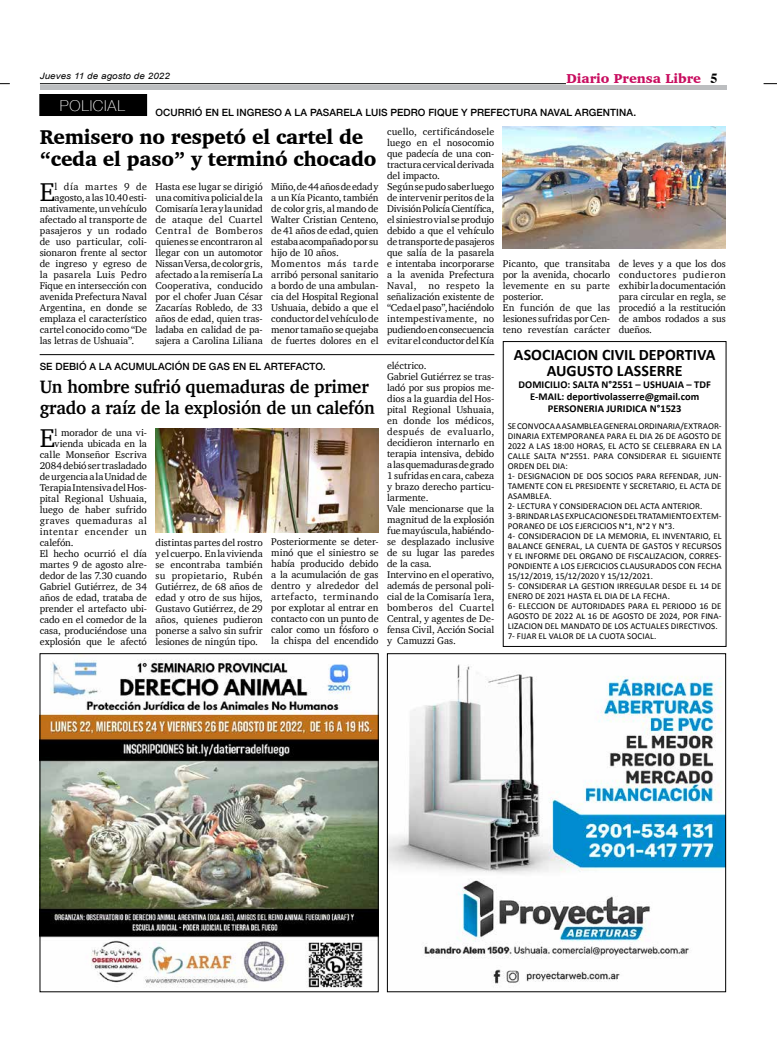
<style>
.page{position:relative;width:777px;height:1063px;background:#fff}
.page>*{position:absolute;margin:0;border:0;box-sizing:border-box;transform-origin:0 0}
.t1{font:26.4px "Charter";color:#000}
.t2{font:900 20.5px/22.7px "Charter";letter-spacing:-.01em;color:#000;scale:.95 1}
.t3{font:700 18.5px/20.5px "Charter";letter-spacing:-.01em;color:#000;scale:.95 1}
.t4{font:700 16px/16px "Calibri";color:#000;text-align:center}
.t5{font:100 15px "Helvetica Neue";letter-spacing:.05em;color:#fff}
.t6{font:700 14px "Times";color:#000}
.t7{font:900 13.2px "Charter";color:#c80c5f}
.t8{font:700 10.5px/12px "Calibri";letter-spacing:.005em;color:#000;text-align:center}
.t9{font:10px/11px "Charter";letter-spacing:-.005em;color:#000;text-align:justify}
.t10{font:500 10px "Helvetica Neue";letter-spacing:.01em;color:#000}
.t11{font:10px "Charter";letter-spacing:.015em;color:#000}
.t12{font:10px "Charter";letter-spacing:.02em;color:#000}
.t13{font:10px "Charter";letter-spacing:.04em;color:#000}
.t14{font:10px "Charter";letter-spacing:.06em;color:#000}
.t15{font:10px "Charter";letter-spacing:.055em;color:#000}
.t16{font:9px/10px "Calibri";letter-spacing:.01em;color:#000}
.t17{font:italic 8.8px "Arial";letter-spacing:.01em;color:#000;scale:1.11 1}
</style>
<div class="page">
<hr style="left:40px;top:83px;width:526px;height:1px;background:#000">
<hr style="left:40px;top:85px;width:686px;height:4px;background:#bcbec0">
<svg style="left:763px;top:83px;width:14px;height:1px"></svg>
<div style="left:503px;top:341px;width:223px;height:306px;border:1px solid #000"></div>
<img style="left:42px;top:659px;width:334px;height:329px">
<div style="left:40px;top:653px;width:338px;height:339px;border:1px solid #000"></div>
<img style="left:389px;top:664px;width:335px;height:320px">
<div style="left:387px;top:653px;width:339px;height:339px;border:1px solid #000"></div>
<div style="left:40px;top:95px;width:107px;height:21px;background:#000"></div>
<div style="left:40px;top:94px;width:107px;height:22px;border:1px solid #000"></div>
<img style="left:503px;top:127px;width:223px;height:121px">
<hr style="left:40px;top:354px;width:454px;height:1px;background:#000">
<img style="left:155px;top:429px;width:223px;height:103px">
<p class="t17" style="left:40px;top:70px;width:119px">Jueves 11 de agosto de 2022</p>
<h3 class="t7" style="left:566px;top:71px;width:136px">Diario Prensa Libre</h3>
<h3 class="t6" style="left:710px;top:65px;width:8px">5</h3>
<h3 class="t5" style="left:60px;top:94px;width:66px">POLICIAL</h3>
<p class="t10" style="left:155px;top:104px;width:482px">OCURRIÓ EN EL INGRESO A LA PASARELA LUIS PEDRO FIQUE Y PREFECTURA NAVAL ARGENTINA.</p>
<h2 class="t2" style="left:40px;top:125px;width:356px">Remisero no respetó el cartel de “ceda el paso” y terminó chocado</h2>
<p class="t9" style="left:387px;top:126px;width:109px;text-align:left">cuello, certificándosele luego en el nosocomio que padecía de una con&shy;tractura cervical derivada del impacto.<br>Según se pudo saber luego de intervenir peritos de la<br>División Policía Científica, el siniestro vial se produjo debido a que el vehículo de transporte de pasajeros que salía de la pasarela e intentaba incorporarse a la avenida Prefectura<br>Naval, no respeto la señalización existente de “Ceda el paso”, haciéndolo intempestivamente, no pudiendo en consecuencia evitar el conductor del Kía</p>
<h1 class="t1" style="left:40px;top:170px;width:17px">E</h1>
<p class="t15" style="left:55px;top:178px;width:94px">l día martes 9 de</p>
<p class="t9" style="left:155px;top:181px;width:109px">Hasta ese lugar se dirigió una comitiva policial de la Comisaría 1era y la unidad de ataque del Cuartel Central de Bomberos quienes se encontraron al llegar con un automotor Nissan Versa, de color gris, afectado a la remisería La Cooperativa, conducido por el chofer Juan César Zacarías Robledo, de 33 años de edad, quien tras&shy;ladaba en calidad de pa&shy;sajera a Carolina Liliana</p>
<p class="t9" style="left:271px;top:181px;width:109px;text-align:left">Miño, de 44 años de edad y a un Kía Picanto, también de color gris, al mando de<br>Walter Cristian Centeno, de 41 años de edad, quien estaba acompañado por su hijo de 10 años.<br>Momentos más tarde arribó personal sanitario a bordo de una ambulan&shy;cia del Hospital Regional<br>Ushuaia, debido a que el conductor del vehículo de menor tamaño se quejaba de fuertes dolores en el</p>
<p class="t9" style="left:55px;top:192px;width:94px">agosto, a las 10.40 esti-</p>
<p class="t9" style="left:40px;top:203px;width:109px">mativamente, un vehículo</p>
<p class="t9" style="left:40px;top:214px;width:109px">afectado al transporte de</p>
<p class="t12" style="left:40px;top:222px;width:109px">pasajeros y un rodado</p>
<p class="t9" style="left:40px;top:236px;width:109px">de uso particular, coli-</p>
<p class="t9" style="left:40px;top:247px;width:109px">sionaron frente al sector</p>
<p class="t9" style="left:40px;top:258px;width:109px">de ingreso y egreso de</p>
<p class="t11" style="left:40px;top:266px;width:109px">la pasarela Luis Pedro</p>
<p class="t9" style="left:40px;top:280px;width:109px">Fique en intersección con</p>
<p class="t9" style="left:40px;top:291px;width:109px">avenida Prefectura Naval</p>
<p class="t9" style="left:40px;top:302px;width:109px">Argentina, en donde se</p>
<p class="t9" style="left:40px;top:313px;width:109px">emplaza el característico</p>
<p class="t9" style="left:40px;top:324px;width:109px">cartel conocido como “De</p>
<p class="t9" style="left:40px;top:335px;width:96px">las letras de Ushuaia”.</p>
<p class="t9" style="left:503px;top:258px;width:109px;text-align:left">Picanto, que transitaba por la avenida, chocarlo levemente en su parte posterior.<br>En función de que las lesiones sufridas por Cen&shy;teno revestían carácter</p>
<p class="t9" style="left:618px;top:258px;width:109px">de leves y a que los dos conductores pudieron exhibir la documentación para circular en regla, se procedió a la restitución de ambos rodados a sus dueños.</p>
<p class="t10" style="left:40px;top:358px;width:287px">SE DEBIÓ A LA ACUMULACIÓN DE GAS EN EL ARTEFACTO.</p>
<h3 class="t3" style="left:40px;top:376px;width:354px">Un hombre sufrió quemaduras de primer grado a raíz de la explosión de un calefón</h3>
<h1 class="t1" style="left:40px;top:415px;width:17px">E</h1>
<p class="t9" style="left:55px;top:427px;width:94px">l morador de una vi-</p>
<p class="t9" style="left:55px;top:438px;width:94px">vienda ubicada en la</p>
<p class="t9" style="left:40px;top:449px;width:109px">calle Monseñor Escriva</p>
<p class="t9" style="left:40px;top:460px;width:109px">2084 debió ser trasladado</p>
<p class="t9" style="left:40px;top:471px;width:109px">de urgencia a la Unidad de</p>
<p class="t9" style="left:40px;top:482px;width:109px">Terapia Intensiva del Hos-</p>
<p class="t9" style="left:40px;top:493px;width:109px">pital Regional Ushuaia,</p>
<p class="t9" style="left:40px;top:504px;width:109px">luego de haber sufrido</p>
<p class="t13" style="left:40px;top:512px;width:109px">graves quemaduras al</p>
<p class="t14" style="left:40px;top:523px;width:109px">intentar encender un</p>
<p class="t9" style="left:40px;top:537px;width:35px">calefón.</p>
<p class="t9" style="left:40px;top:548px;width:109px">El hecho ocurrió el día</p>
<p class="t9" style="left:40px;top:559px;width:109px">martes 9 de agosto alre-</p>
<p class="t9" style="left:40px;top:570px;width:109px">dedor de las 7.30 cuando</p>
<p class="t9" style="left:40px;top:581px;width:109px">Gabriel Gutiérrez, de 34</p>
<p class="t9" style="left:40px;top:592px;width:109px">años de edad, trataba de</p>
<p class="t9" style="left:40px;top:603px;width:109px">prender el artefacto ubi-</p>
<p class="t9" style="left:40px;top:614px;width:109px">cado en el comedor de la</p>
<p class="t9" style="left:40px;top:625px;width:109px">casa, produciéndose una</p>
<p class="t9" style="left:40px;top:636px;width:109px">explosión que le afectó</p>
<p class="t9" style="left:155px;top:537px;width:109px">distintas partes del rostro y el cuerpo. En la vivienda se encontraba también su propietario, Rubén Gutiérrez, de 68 años de edad y otro de sus hijos, Gustavo Gutiérrez, de 29 años, quienes pudieron ponerse a salvo sin sufrir lesiones de ningún tipo.</p>
<p class="t9" style="left:271px;top:536px;width:109px">Posteriormente se deter&shy;minó que el siniestro se había producido debido a la acumulación de gas dentro y alrededor del artefacto, terminando por explotar al entrar en contacto con un punto de calor como un fósforo o la chispa del encendido</p>
<p class="t9" style="left:387px;top:360px;width:109px;text-align:left">eléctrico.<br>Gabriel Gutiérrez se tras&shy;ladó por sus propios me&shy;dios a la guardia del Hos&shy;pital Regional Ushuaia, en donde los médicos, después de evaluarlo, decidieron internarlo en terapia intensiva, debido a las quemaduras de grado<br>1 sufridas en cara, cabeza y brazo derecho particu&shy;larmente.<br>Vale mencionarse que la magnitud de la explosión fue mayúscula, habiéndo&shy;se desplazado inclusive de su lugar las paredes de la casa.<br>Intervino en el operativo, además de personal poli&shy;cial de la Comisaría 1era, bomberos del Cuartel<br>Central, y agentes de De&shy;fensa Civil, Acción Social y Camuzzi Gas.</p>
<h3 class="t4" style="left:514px;top:345px;width:203px">ASOCIACION CIVIL DEPORTIVA<br>AUGUSTO LASSERRE</h3>
<p class="t8" style="left:518px;top:378px;width:194px">DOMICILIO: SALTA N°2551 – USHUAIA – TDF<br>E-MAIL: deportivolasserre@gmail.com<br>PERSONERIA JURIDICA N°1523</p>
<p class="t16" style="left:508px;top:420px;width:215px">SE CONVOCA A ASAMBLEA GENERAL ORDINARIA/EXTRAOR-DINARIA EXTEMPORANEA PARA EL DIA 26 DE AGOSTO DE 2022 A LAS 18:00 HORAS, EL ACTO SE CELEBRARA EN LA CALLE SALTA N°2551. PARA CONSIDERAR EL SIGUIENTE ORDEN DEL DIA:<br>1- DESIGNACION DE DOS SOCIOS PARA REFENDAR, JUN-TAMENTE CON EL PRESIDENTE Y SECRETARIO, EL ACTA DE ASAMBLEA.<br>2- LECTURA Y CONSIDERACION DEL ACTA ANTERIOR.<br>3- BRINDAR LAS EXPLICACIONES DEL TRATAMIENTO EXTEM-PORANEO DE LOS EJERCICIOS N°1, N°2 Y N°3.<br>4- CONSIDERACION DE LA MEMORIA, EL INVENTARIO, EL BALANCE GENERAL, LA CUENTA DE GASTOS Y RECURSOS Y EL INFORME DEL ORGANO DE FISCALIZACION, CORRES-PONDIENTE A LOS EJERCICIOS CLAUSURADOS CON FECHA 15/12/2019, 15/12/2020 Y 15/12/2021.<br>5- CONSIDERAR LA GESTION IRREGULAR DESDE EL 14 DE ENERO DE 2021 HASTA EL DIA DE LA FECHA.<br>6- ELECCION DE AUTORIDADES PARA EL PERIODO 16 DE AGOSTO DE 2022 AL 16 DE AGOSTO DE 2024, POR FINA-LIZACION DEL MANDATO DE LOS ACTUALES DIRECTIVOS.<br>7- FIJAR EL VALOR DE LA CUOTA SOCIAL.</p>
</div>
